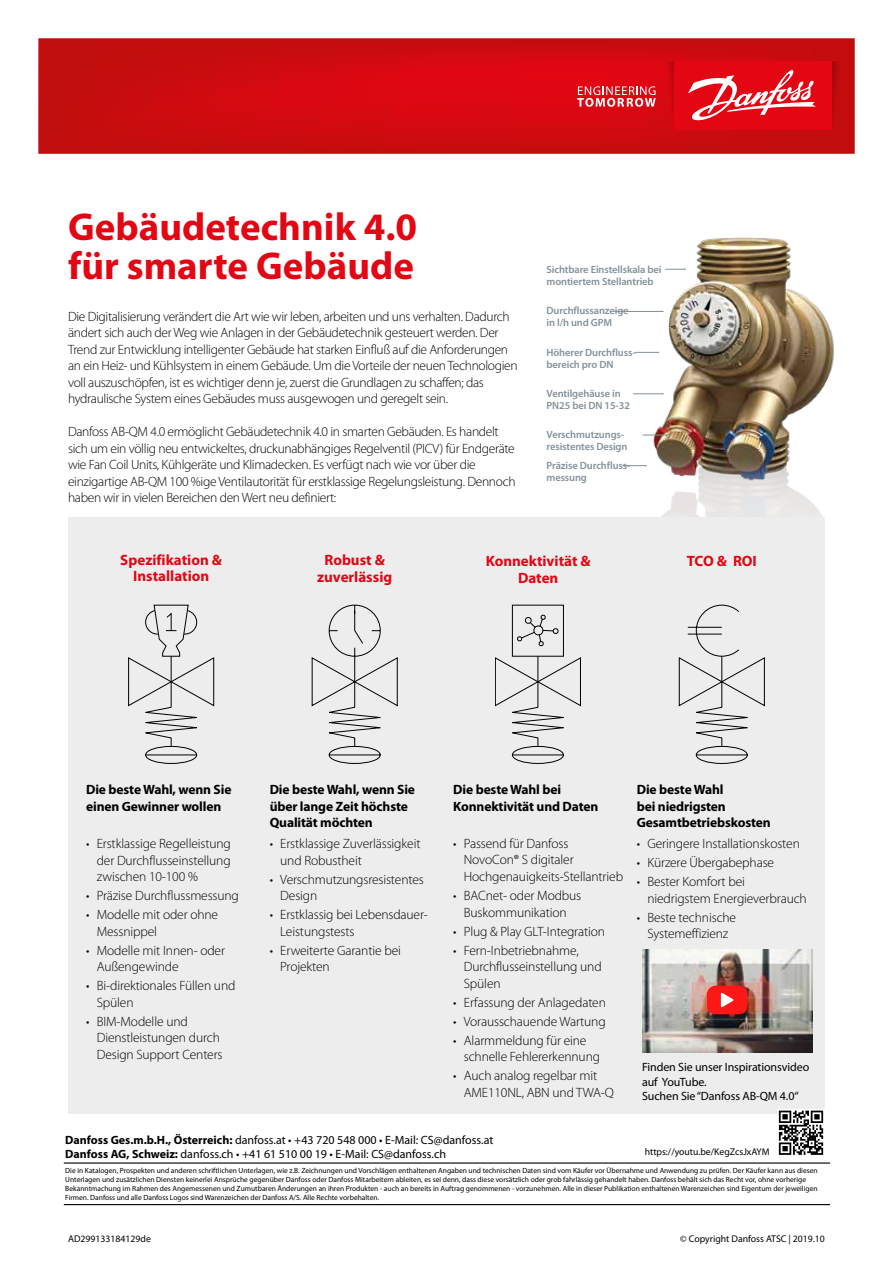
<style>
.page{position:relative;width:893px;height:1263px;background:#fff}
.page>*{position:absolute;margin:0;border:0;box-sizing:border-box;transform-origin:0 0}
.t1{font:700 39px/39px "Myriad Pro";color:#e30613}
.t2{font:700 15px/16.5px "Myriad Pro";color:#e30613;text-align:center}
.t3{font:300 13.5px/16.5px "Myriad Pro";letter-spacing:-.015em;color:#000}
.t4{font:700 13.5px/16.5px "Myriad Pro";letter-spacing:-.01em;color:#000}
.t5{font:12px/14.4px "Myriad Pro";letter-spacing:-.01em;color:#000}
.t6{font:600 10.5px/12px "Myriad Pro";letter-spacing:-.01em;color:#83929b}
.t7{font:9.75px "Myriad Pro";color:#000}
.t8{font:7.5px/9px "Myriad Pro";color:#000}
.s1{font-weight:700}
</style>
<div class="page">
<img style="left:631px;top:237px;width:203px;height:281px">
<svg style="left:38px;top:38px;width:817px;height:116px;background:#cd0c11"></svg>
<svg style="left:832px;top:61px;width:12px;height:69px"></svg>
<div style="left:674px;top:61px;width:158px;height:69px;background:#e30613"></div>
<svg style="left:577px;top:61px;width:97px;height:69px;background:#dd1c26"></svg>
<svg style="left:688px;top:70px;width:128px;height:51px"></svg>
<hr style="left:614px;top:311px;width:49px;height:1px;background:#83929b">
<svg style="left:665px;top:268px;width:21px;height:2px"></svg>
<hr style="left:633px;top:394px;width:30px;height:1px;background:#83929b">
<svg style="left:642px;top:434px;width:25px;height:2px"></svg>
<svg style="left:634px;top:352px;width:25px;height:1px"></svg>
<svg style="left:622px;top:465px;width:25px;height:1px"></svg>
<div style="left:69px;top:518px;width:756px;height:596px;background:#ededed"></div>
<svg style="left:128px;top:605px;width:86px;height:159px"></svg>
<svg style="left:312px;top:605px;width:86px;height:159px"></svg>
<svg style="left:495px;top:605px;width:86px;height:159px"></svg>
<svg style="left:777px;top:1109px;width:48px;height:46px"></svg>
<svg style="left:779px;top:1110px;width:44px;height:45px"></svg>
<svg style="left:679px;top:605px;width:86px;height:159px"></svg>
<img style="left:642px;top:949px;width:170px;height:104px">
<div style="left:707px;top:986px;width:40px;height:28px;background:#fd1717;border-radius:9px"></div>
<svg style="left:721px;top:992px;width:13px;height:15px"></svg>
<hr style="left:64px;top:1162px;width:766px;height:1px;background:#000">
<hr style="left:64px;top:1204px;width:766px;height:1px;background:#000">
<h1 class="t1" style="left:68px;top:206px;width:351px">Gebäudetechnik 4.0 für smarte Gebäude</h1>
<p class="t3" style="left:68px;top:308px;width:451px">Die Digitalisierung verändert die Art wie wir leben, arbeiten und uns verhalten. Dadurch ändert sich auch der Weg wie Anlagen in der Gebäudetechnik gesteuert werden. Der Trend zur Entwicklung intelligenter Gebäude hat starken Einfluß auf die Anforderungen an ein Heiz- und Kühlsystem in einem Gebäude. Um die Vorteile der neuen Technologien voll auszuschöpfen, ist es wichtiger denn je, zuerst die Grundlagen zu schaffen; das hydraulische System eines Gebäudes muss ausgewogen und geregelt sein.</p>
<p class="t3" style="left:68px;top:423px;width:449px">Danfoss AB-QM 4.0 ermöglicht Gebäudetechnik 4.0 in smarten Gebäuden. Es handelt sich um ein völlig neu entwickeltes, druckunabhängiges Regelventil (PICV) für Endgeräte wie Fan Coil Units, Kühlgeräte und Klimadecken. Es verfügt nach wie vor über die einzigartige AB-QM 100 %ige Ventilautorität für erstklassige Regelungsleistung. Dennoch haben wir in vielen Bereichen den Wert neu definiert:</p>
<p class="t6" style="left:547px;top:263px;width:117px">Sichtbare Einstellskala bei montiertem Stellantrieb</p>
<p class="t6" style="left:547px;top:305px;width:84px">Durchflussanzeige in l/h und GPM</p>
<p class="t6" style="left:547px;top:346px;width:91px">Höherer Durchfluss&shy;bereich pro DN</p>
<p class="t6" style="left:547px;top:387px;width:85px">Ventilgehäuse in<br>PN25 bei DN 15-32</p>
<p class="t6" style="left:547px;top:428px;width:82px">Verschmutzungs&shy;resistentes Design</p>
<p class="t6" style="left:547px;top:459px;width:85px">Präzise Durchfluss&shy;messung</p>
<p class="t2" style="left:120px;top:551px;width:103px">Spezifikation &amp;<br>Installation</p>
<p class="t2" style="left:486px;top:553px;width:106px">Konnektivität &amp;<br>Daten</p>
<p class="t2" style="left:697px;top:551px;width:87px">TCO and ROI</p>
<p class="t2" style="left:324px;top:551px;width:62px">Robust &amp;</p>
<p class="t2" style="left:687px;top:553px;width:72px">TCO &amp; ROI</p>
<p class="t2" style="left:317px;top:568px;width:77px">zuverlässig</p>
<p class="t4" style="left:86px;top:781px;width:147px">Die beste Wahl, wenn Sie einen Gewinner wollen</p>
<p class="t3" style="left:97px;top:835px;width:136px;text-align:justify;text-indent:-11px">• Erstklassige Regelleistung der Durchflusseinstellung zwischen 10-100 %</p>
<p class="t3" style="left:86px;top:887px;width:154px">• Präzise Durchflussmessung</p>
<p class="t3" style="left:97px;top:906px;width:123px;text-indent:-11px">• Modelle mit oder ohne<br>Messnippel</p>
<p class="t3" style="left:97px;top:942px;width:130px;text-indent:-11px">• Modelle mit Innen- oder<br>Außengewinde</p>
<p class="t3" style="left:97px;top:977px;width:140px;text-indent:-11px">• Bi-direktionales Füllen und<br>Spülen</p>
<p class="t3" style="left:97px;top:1013px;width:127px;text-indent:-11px">• BIM-Modelle und<br>Dienstleistungen durch<br>Design Support Centers</p>
<p class="t4" style="left:270px;top:781px;width:147px">Die beste Wahl, wenn Sie über lange Zeit höchste<br>Qualität möchten</p>
<p class="t3" style="left:280px;top:835px;width:142px;text-indent:-11px">• Erstklassige Zuverlässigkeit und Robustheit</p>
<p class="t3" style="left:280px;top:871px;width:145px;text-indent:-11px">• Verschmutzungsresistentes<br>Design</p>
<p class="t3" style="left:280px;top:906px;width:149px;text-indent:-11px">• Erstklassig bei Lebensdauer-<br>Leistungstests</p>
<p class="t3" style="left:280px;top:942px;width:122px;text-indent:-11px">• Erweiterte Garantie bei<br>Projekten</p>
<p class="t4" style="left:453px;top:781px;width:147px">Die beste Wahl bei<br>Konnektivität und Daten</p>
<p class="t3" style="left:464px;top:835px;width:161px;text-indent:-11px">• Passend für Danfoss<br>NovoCon® S digitaler<br>Hochgenauigkeits-Stellantrieb</p>
<p class="t3" style="left:453px;top:887px;width:130px;text-align:center">• BACnet- oder Modbus<br>Buskommunikation</p>
<p class="t3" style="left:453px;top:923px;width:153px">• Plug &amp; Play GLT-Integration</p>
<p class="t3" style="left:464px;top:942px;width:139px;text-indent:-11px">• Fern-Inbetriebnahme,<br>Durchflusseinstellung und<br>Spülen</p>
<p class="t3" style="left:453px;top:994px;width:154px">• Erfassung der Anlagedaten</p>
<p class="t3" style="left:453px;top:1013px;width:154px">• Vorausschauende Wartung</p>
<p class="t3" style="left:464px;top:1032px;width:138px;text-indent:-11px">• Alarmmeldung für eine schnelle Fehlererkennung</p>
<p class="t3" style="left:464px;top:1067px;width:152px;text-indent:-11px">• Auch analog regelbar mit<br>AME110NL, ABN und TWA-Q</p>
<p class="t5" style="left:65px;top:1133px;width:430px;line-height:14px"><span class="s1">Danfoss Ges.m.b.H., Österreich:</span> danfoss.at • +43 720 548 000 • E-Mail: CS@danfoss.at<br><span class="s1">Danfoss AG, Schweiz:</span> danfoss.ch • +41 61 510 00 19 • E-Mail: CS@danfoss.ch</p>
<p class="t4" style="left:637px;top:781px;width:136px">Die beste Wahl<br>bei niedrigsten<br>Gesamtbetriebskosten</p>
<p class="t3" style="left:637px;top:835px;width:165px">• Geringere Installationskosten</p>
<p class="t3" style="left:637px;top:854px;width:139px">• Kürzere Übergabephase</p>
<p class="t3" style="left:647px;top:873px;width:161px;text-indent:-11px">• Bester Komfort bei niedrigstem Energieverbrauch</p>
<p class="t3" style="left:637px;top:909px;width:101px;text-align:center">• Beste technische<br>Systemeffizienz</p>
<p class="t5" style="left:642px;top:1060px;width:169px">Finden Sie unser Inspirationsvideo auf YouTube.<br>Suchen Sie “Danfoss AB-QM 4.0“</p>
<p class="t7" style="left:645px;top:1145px;width:126px">https://youtu.be/KegZcsJxAYM</p>
<p class="t8" style="left:65px;top:1166px;width:754px">Die in Katalogen, Prospekten und anderen schriftlichen Unterlagen, wie z.B. Zeichnungen und Vorschlägen enthaltenen Angaben und technischen Daten sind vom Käufer vor Übernahme und Anwendung zu prüfen. Der Käufer kann aus diesen Unterlagen und zusätzlichen Diensten keinerlei Ansprüche gegenüber Danfoss oder Danfoss Mitarbeitern ableiten, es sei denn, dass diese vorsätzlich oder grob fahrlässig gehandelt haben. Danfoss behält sich das Recht vor, ohne vorherige Bekanntmachung im Rahmen des Angemessenen und Zumutbaren Änderungen an ihren Produkten - auch an bereits in Auftrag genommenen - vorzunehmen. Alle in dieser Publikation enthaltenen Warenzeichen sind Eigentum der jeweiligen Firmen. Danfoss und alle Danfoss Logos sind Warenzeichen der Danfoss A/S. Alle Rechte vorbehalten.</p>
<p class="t7" style="left:68px;top:1232px;width:84px">AD299133184129de</p>
<p class="t7" style="left:680px;top:1232px;width:146px">© Copyright Danfoss ATSC | 2019.10</p>
</div>
